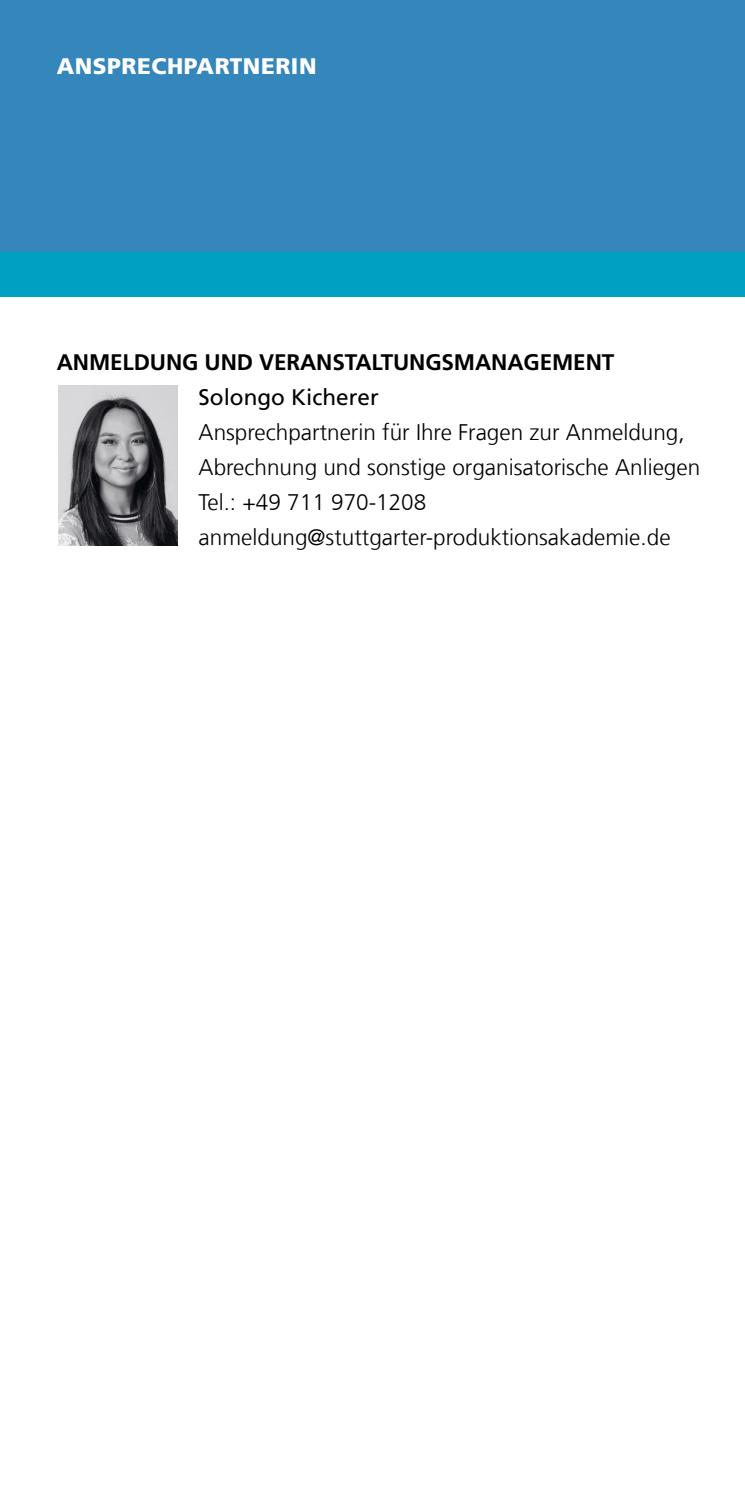
<style>
.page{position:relative;width:745px;height:1489px;background:#fff}
.page>*{position:absolute;margin:0;border:0;box-sizing:border-box;transform-origin:0 0}
.t1{font:300 22.5px/35px "Frutiger LT Com";color:#000}
.t2{font:700 22.5px "Frutiger LT Com";letter-spacing:-.005em;color:#000}
.t3{font:900 22.5px "Frutiger LT Com";letter-spacing:.025em;color:#fff}
.t4{font:22.5px "Frutiger LT Com";color:#000}
</style>
<div class="page">
<div style="left:0;top:0;width:744px;height:296px;background:#3587bb"></div>
<div style="left:0;top:252px;width:744px;height:44px;background:#00a0c2"></div>
<img style="left:59px;top:386px;width:118px;height:159px">
<p class="t3" style="left:57px;top:52px;width:261px">ANSPRECHPARTNERIN</p>
<p class="t2" style="left:57px;top:349px;width:558px">ANMELDUNG UND VERANSTALTUNGSMANAGEMENT</p>
<p class="t4" style="left:198px;top:384px;width:182px">Solongo Kicherer</p>
<p class="t1" style="left:198px;top:415px;width:503px">Ansprechpartnerin für Ihre Fragen zur Anmeldung, Abrechnung und sonstige organisatorische Anliegen Tel.: +49 711 970-1208 anmeldung@stuttgarter-produktionsakademie.de</p>
</div>
